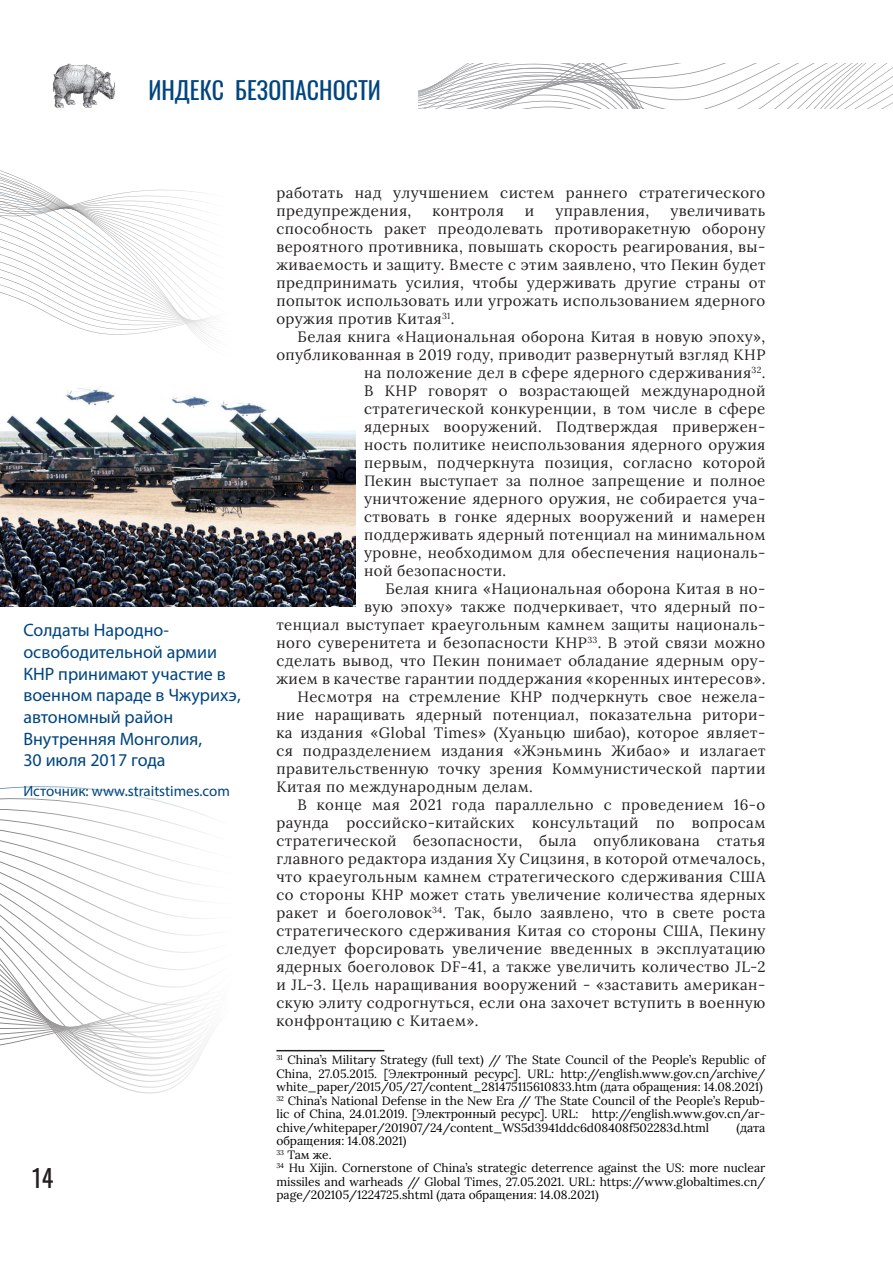
<style>
.page{position:relative;width:893px;height:1263px;background:#fff}
.page>*{position:absolute;margin:0;border:0;box-sizing:border-box;transform-origin:0 0}
.t1{font:24.15px "Oswald";color:#231f20}
.t2{font:24px "Oswald";color:#01457f}
.Подпись_к_фото{font:18px/21.6px "Myriad Pro";color:#01457f}
.Текст{font:15px/18px "Lora";letter-spacing:.03em;color:#231f20;text-align:justify}
.Подпись_к_фото-2{font:15px "Myriad Pro";color:#01457f}
.Сноска{font:12px/13.5px "Lora";color:#000;text-align:justify}
.s1{color:#202122}
</style>
<div class="page">
<img style="left:52px;top:64px;width:63px;height:44px">
<svg style="left:418px;top:64px;width:475px;height:45px"></svg>
<svg style="left:57px;top:318px;width:154px;height:10px"></svg>
<svg style="left:38px;top:308px;width:175px;height:10px"></svg>
<svg style="left:0;top:170px;width:210px;height:138px"></svg>
<svg style="left:0;top:172px;width:210px;height:126px"></svg>
<svg style="left:0;top:177px;width:210px;height:3px"></svg>
<svg style="left:0;top:180px;width:210px;height:2px"></svg>
<svg style="left:0;top:182px;width:210px;height:2px"></svg>
<svg style="left:0;top:184px;width:210px;height:2px"></svg>
<svg style="left:0;top:186px;width:210px;height:3px"></svg>
<svg style="left:0;top:189px;width:210px;height:99px"></svg>
<svg style="left:0;top:1041px;width:385px;height:17px"></svg>
<svg style="left:0;top:1023px;width:204px;height:18px"></svg>
<svg style="left:0;top:1006px;width:203px;height:17px"></svg>
<svg style="left:0;top:786px;width:216px;height:190px"></svg>
<hr style="left:276px;top:1050px;width:108px;height:1px;background:#231f20">
<img style="left:0;top:386px;width:355px;height:221px">
<h2 class="t2" style="left:148px;top:69px;width:234px">ИНДЕКС БЕЗОПАСНОСТИ</h2>
<p class="Подпись_к_фото" style="left:23px;top:619px;width:219px">Солдаты Народно&shy;освободительной армии<br>КНР принимают участие в военном параде в Чжурихэ, автономный район<br>Внутренняя Монголия,<br>30 июля 2017 года</p>
<p class="Подпись_к_фото-2" style="left:23px;top:782px;width:208px">Источник: www.straitstimes.com</p>
<h1 class="t1" style="left:32px;top:1156px;width:23px">14</h1>
<p class="Текст" style="left:276px;top:183px;width:490px">работать над улучшением систем раннего стратегического предупреждения,</p>
<p class="Текст" style="left:276px;top:201px;width:490px;text-indent:394px">увеличивать способность ракет преодолевать противоракетную оборону вероятного противника, повышать скорость реагирования, вы&shy;живаемость и защиту. Вместе с этим заявлено, что Пекин будет предпринимать усилия, чтобы удерживать другие страны от попыток использовать или угрожать использованием ядерного оружия против Китая<sup>31</sup>.</p>
<p class="Текст" style="left:298px;top:327px;width:469px">Белая книга «Национальная оборона Китая в новую эпоху»,</p>
<p class="Текст" style="left:276px;top:345px;width:490px">опубликованная в 2019 году, приводит развернутый взгляд КНР</p>
<p class="Текст" style="left:364px;top:363px;width:403px">на положение дел в сфере ядерного сдерживания<sup>32</sup>.</p>
<p class="Текст" style="left:364px;top:381px;width:403px">В КНР говорят о возрастающей международной</p>
<p class="Текст" style="left:364px;top:399px;width:403px">стратегической конкуренции, в том числе в сфере</p>
<p class="Текст" style="left:364px;top:417px;width:403px">ядерных вооружений. Подтверждая привержен-</p>
<p class="Текст" style="left:364px;top:435px;width:403px">ность политике неиспользования ядерного оружия</p>
<p class="Текст" style="left:364px;top:453px;width:403px">первым, подчеркнута позиция, согласно которой</p>
<p class="Текст" style="left:364px;top:471px;width:403px">Пекин выступает за полное запрещение и полное</p>
<p class="Текст" style="left:364px;top:489px;width:403px">уничтожение ядерного оружия, не собирается уча-</p>
<p class="Текст" style="left:364px;top:507px;width:403px">ствовать в гонке ядерных вооружений и намерен</p>
<p class="Текст" style="left:364px;top:525px;width:403px">поддерживать ядерный потенциал на минимальном</p>
<p class="Текст" style="left:364px;top:543px;width:403px">уровне, необходимом для обеспечения националь-</p>
<p class="Текст" style="left:364px;top:561px;width:144px">ной безопасности.</p>
<p class="Текст" style="left:276px;top:579px;width:490px;text-align:right">Белая книга «Национальная оборона Китая в но-<br>вую эпоху» также подчеркивает, что ядерный по-<br>тенциал выступает краеугольным камнем защиты националь&shy;ного суверенитета и безопасности КНР<sup>33</sup>. В этой связи можно сделать вывод, что Пекин понимает обладание ядерным ору&shy;жием в качестве гарантии поддержания «коренных интересов».</p>
<p class="Текст" style="left:276px;top:687px;width:490px;text-indent:21px">Несмотря на стремление КНР подчеркнуть свое нежела&shy;ние наращивать ядерный потенциал, показательна ритори&shy;ка издания «Global Times» (Хуаньцю шибао), которое являет&shy;ся подразделением издания «Жэньминь Жибао» и <span class="s1">излагает правительственную точку зрения Коммунистической партии Китая по международным делам.</span></p>
<p class="Текст" style="left:276px;top:795px;width:490px;text-indent:21px"><span class="s1">В конце мая 2021 года параллельно с проведением</span> 16-о раунда российско-китайских консультаций по вопросам стратегической безопасности, была опубликована статья главного редактора издания Ху Сицзиня, в которой отмечалось, что краеугольным камнем стратегического сдерживания США со стороны КНР может стать увеличение количества ядерных ракет и боеголовок<sup>34</sup>. Так, было заявлено, что в свете роста стратегического сдерживания Китая со стороны США, Пекину следует форсировать увеличение введенных в эксплуатацию ядерных боеголовок DF-41, а также увеличить количество JL-2 и JL-3. Цель наращивания вооружений - «заставить американ&shy;скую элиту содрогнуться, если она захочет вступить в военную конфронтацию с Китаем».</p>
<p class="Сноска" style="left:276px;top:1052px;width:490px"><sup>31</sup> China’s Military Strategy (full text) // The State Council of the People’s Republic of China, 27.05.2015. [Электронный ресурс]. URL: http://english.www.gov.cn/archive/ white_paper/2015/05/27/content_281475115610833.htm (дата обращения: 14.08.2021)</p>
<p class="Сноска" style="left:276px;top:1093px;width:490px"><sup>32</sup> China’s National Defense in the New Era // The State Council of the People’s Repub&shy;lic of China, 24.01.2019. [Электронный ресурс]. URL: http://english.www.gov.cn/ar&shy;chive/whitepaper/201907/24/content_WS5d3941ddc6d08408f502283d.html</p>
<p class="Текст" style="left:432px;top:201px;width:73px">контроля</p>
<p class="Текст" style="left:525px;top:201px;width:11px">и</p>
<p class="Текст" style="left:555px;top:201px;width:95px">управления,</p>
<p class="Сноска" style="left:736px;top:1120px;width:31px">(дата</p>
<p class="Сноска" style="left:276px;top:1133px;width:132px">обращения: 14.08.2021)</p>
<p class="Сноска" style="left:276px;top:1147px;width:57px"><sup>33</sup> Там же.</p>
<p class="Сноска" style="left:276px;top:1160px;width:490px"><sup>34</sup> Hu Xijin. Cornerstone of China’s strategic deterrence against the US: more nuclear missiles and warheads // Global Times, 27.05.2021. URL: https://www.globaltimes.cn/ page/202105/1224725.shtml (дата обращения: 14.08.2021)</p>
</div>
